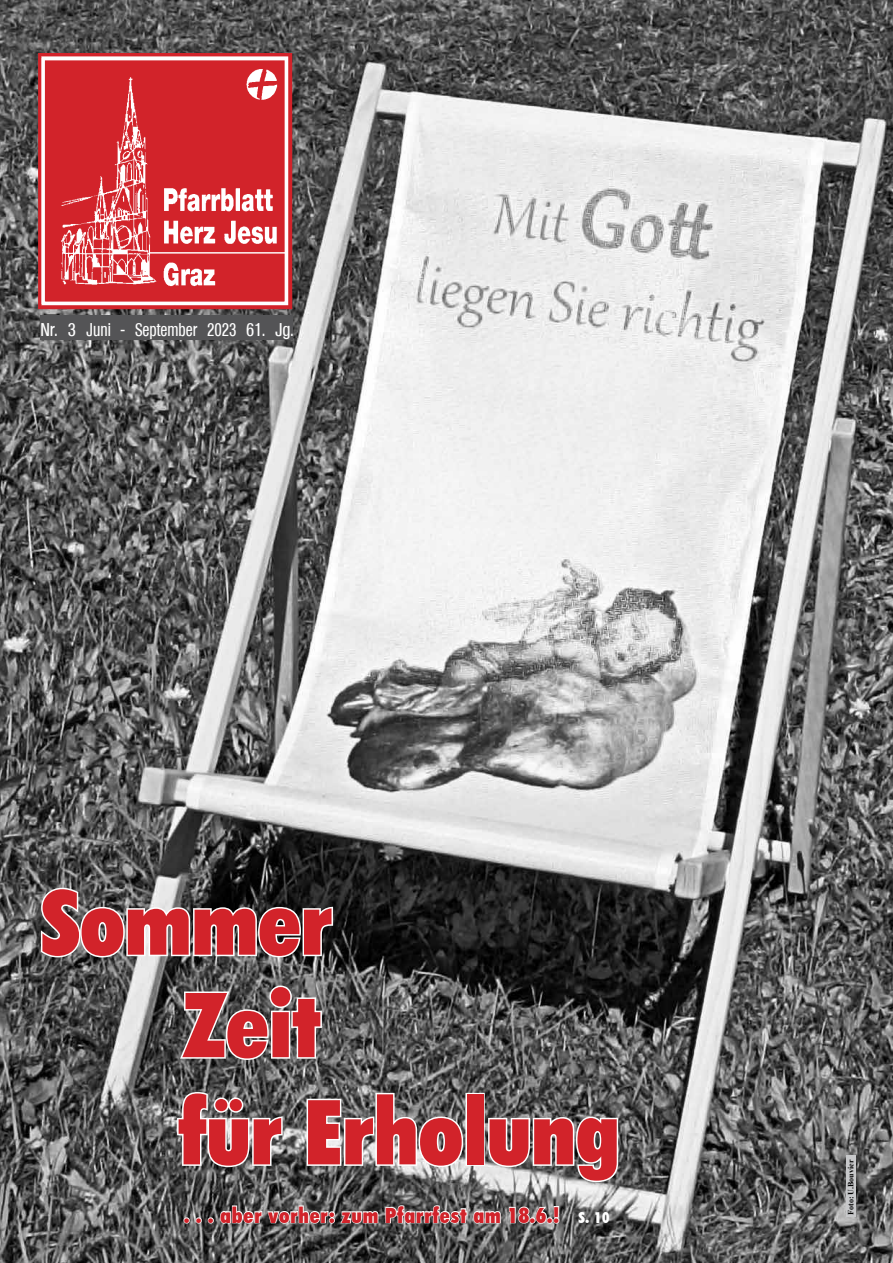
<style>
.page{position:relative;width:893px;height:1263px;background:#fff}
.page>*{position:absolute;margin:0;border:0;box-sizing:border-box;transform-origin:0 0}
.t1{font:900 condensed 90px/102.4px "Futura BT";color:#d2232a;text-align:right}
.t2{font:900 condensed 21px "Futura BT";letter-spacing:.04em;color:#d2232a}
.t3{font:500 condensed 18px "Olympia";color:#fff}
.t4{font:700 8.1px "Times New Roman";color:#000}
.s1{font-size:15px;color:#fff}
</style>
<div class="page">
<img style="left:0;top:0;width:893px;height:1263px">
<div style="left:40px;top:316px;width:253px;height:24px;background:#545456"></div>
<img style="left:39px;top:54px;width:253px;height:255px">
<svg style="left:38px;top:886px;width:297px;height:73px"></svg>
<svg style="left:178px;top:984px;width:145px;height:77px"></svg>
<div style="left:846px;top:1155px;width:9px;height:61px;background:#c7c8ca"></div>
<svg style="left:176px;top:1090px;width:108px;height:78px"></svg>
<svg style="left:305px;top:1091px;width:160px;height:77px"></svg>
<div style="left:465px;top:1093px;width:20px;height:73px;border:3px solid #fff"></div>
<svg style="left:487px;top:1114px;width:133px;height:70px"></svg>
<svg style="left:182px;top:1205px;width:197px;height:21px;background:#7d7d7d"></svg>
<svg style="left:385px;top:1204px;width:116px;height:20px"></svg>
<svg style="left:508px;top:1205px;width:53px;height:19px"></svg>
<p class="t3" style="left:40px;top:320px;width:254px">Nr. 3 Juni - September 2023 61. Jg.</p>
<h1 class="t1" style="left:41px;top:871px;width:293px">Sommer<br>Zeit</h1>
<h1 class="t1" style="left:178px;top:1080px;width:443px">für Erholung</h1>
<p class="t2" style="left:184px;top:1202px;width:427px">. . . aber vorher: zum Pfarrfest am 18.6.! <span class="s1">S. 10</span></p>
<p class="t4" style="left:845px;top:1215px;width:57px;rotate:-90deg">Foto: U.Bouvier</p>
</div>
